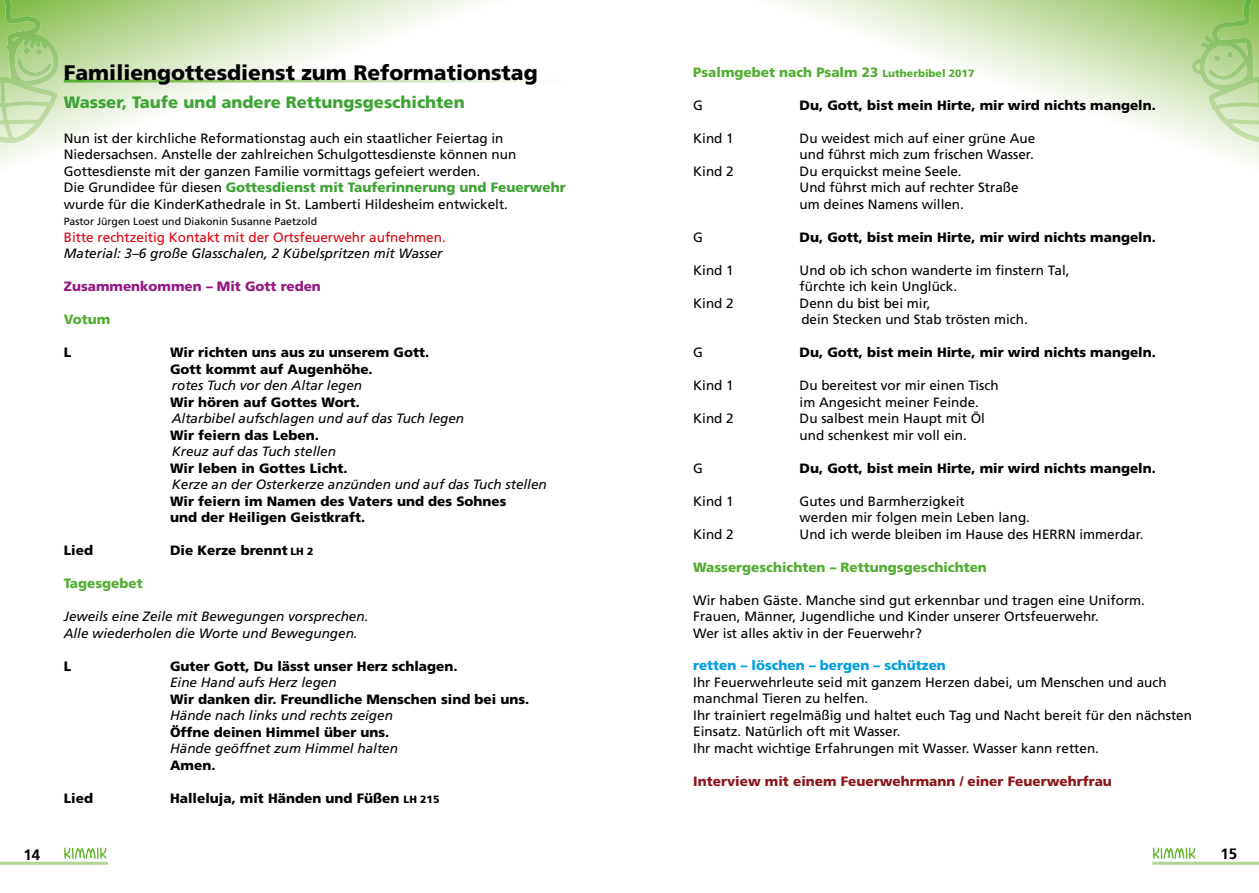
<style>
.page{position:relative;width:1259px;height:893px;background:#fff}
.page>*{position:absolute;margin:0;border:0;box-sizing:border-box;transform-origin:0 0}
.t1{font:900 21px "Frutiger";color:#000}
.t2{font:900 16.5px "Frutiger";color:#3da434}
.t3{font:700 15px "Frutiger";color:#000}
.t4{font:13.5px/16.5px "Frutiger";color:#000}
.t5{font:900 13.5px/16.5px "Frutiger";color:#000}
.t6{font:italic 13.5px/16.5px "Frutiger";color:#000}
.t7{font:900 13.5px "Frutiger";color:#51ae30}
.t8{font:13.5px "Frutiger";color:#e3000f}
.t9{font:900 13.5px "Frutiger";color:#8c161b}
.t10{font:900 13.5px "Frutiger";color:#009ee3}
.t11{font:900 13.5px "Frutiger";color:#951881}
.t12{font:10.5px "Frutiger";color:#000}
.s1{font-weight:900;color:#3da434}
.s2{font-size:10.5px}
</style>
<div class="page">
<svg style="left:0;top:0;width:511px;height:164px"></svg>
<svg style="left:0;top:0;width:59px;height:143px;background:#b2d490"></svg>
<svg style="left:776px;top:0;width:483px;height:164px"></svg>
<svg style="left:1192px;top:0;width:67px;height:143px;background:#b5d694"></svg>
<svg style="left:1152px;top:848px;width:43px;height:11px"></svg>
<hr style="left:1152px;top:862px;width:107px;height:3px;background:#b2d494">
<svg style="left:64px;top:848px;width:42px;height:11px"></svg>
<hr style="left:0;top:862px;width:108px;height:3px;background:#b2d494">
<hr style="left:64px;top:80px;width:502px;height:3px;background:#fff">
<h1 class="t1" style="left:64px;top:59px;width:475px">Familiengottesdienst zum Reformationstag</h1>
<p class="t2" style="left:64px;top:92px;width:402px">Wasser, Taufe und andere Rettungsgeschichten</p>
<p class="t4" style="left:64px;top:130px;width:503px">Nun ist der kirchliche Reformationstag auch ein staatlicher Feiertag in Niedersachsen. Anstelle der zahlreichen Schulgottesdienste können nun Gottesdienste mit der ganzen Familie vormittags gefeiert werden.<br>Die Grundidee für diesen <span class="s1">Gottesdienst mit Tauferinnerung und Feuerwehr </span>wurde für die KinderKathedrale in St. Lamberti Hildesheim entwickelt.</p>
<p class="t12" style="left:64px;top:215px;width:255px">Pastor Jürgen Loest und Diakonin Susanne Paetzold</p>
<p class="t8" style="left:64px;top:229px;width:383px">Bitte rechtzeitig Kontakt mit der Ortsfeuerwehr aufnehmen.</p>
<p class="t6" style="left:64px;top:245px;width:380px">Material: 3–6 große Glasschalen, 2 Kübelspritzen mit Wasser</p>
<p class="t11" style="left:64px;top:278px;width:259px">Zusammenkommen – Mit Gott reden</p>
<p class="t7" style="left:64px;top:311px;width:48px">Votum</p>
<p class="t5" style="left:64px;top:344px;width:9px">L</p>
<p class="t5" style="left:170px;top:344px;width:260px">Wir richten uns aus zu unserem Gott.<br>Gott kommt auf Augenhöhe.</p>
<p class="t6" style="left:172px;top:377px;width:192px">rotes Tuch vor den Altar legen</p>
<p class="t5" style="left:170px;top:394px;width:191px">Wir hören auf Gottes Wort.</p>
<p class="t6" style="left:172px;top:410px;width:294px">Altarbibel aufschlagen und auf das Tuch legen</p>
<p class="t5" style="left:170px;top:426px;width:150px">Wir feiern das Leben.</p>
<p class="t6" style="left:172px;top:443px;width:166px">Kreuz auf das Tuch stellen</p>
<p class="t5" style="left:170px;top:459px;width:179px">Wir leben in Gottes Licht.</p>
<p class="t6" style="left:172px;top:476px;width:376px">Kerze an der Osterkerze anzünden und auf das Tuch stellen</p>
<p class="t5" style="left:170px;top:492px;width:338px">Wir feiern im Namen des Vaters und des Sohnes und der Heiligen Geistkraft.</p>
<p class="t5" style="left:64px;top:542px;width:31px">Lied</p>
<p class="t5" style="left:170px;top:542px;width:145px">Die Kerze brennt <span class="s2">LH 2</span></p>
<p class="t7" style="left:64px;top:575px;width:80px">Tagesgebet</p>
<p class="t6" style="left:64px;top:608px;width:306px">Jeweils eine Zeile mit Bewegungen vorsprechen.<br>Alle wiederholen die Worte und Bewegungen.</p>
<p class="t5" style="left:64px;top:658px;width:9px">L</p>
<p class="t5" style="left:170px;top:658px;width:289px">Guter Gott, Du lässt unser Herz schlagen.</p>
<p class="t6" style="left:170px;top:674px;width:168px">Eine Hand aufs Herz legen</p>
<p class="t5" style="left:170px;top:691px;width:361px">Wir danken dir. Freundliche Menschen sind bei uns.</p>
<p class="t6" style="left:170px;top:707px;width:224px">Hände nach links und rechts zeigen</p>
<p class="t5" style="left:170px;top:724px;width:221px">Öffne deinen Himmel über uns.</p>
<p class="t6" style="left:170px;top:740px;width:229px">Hände geöffnet zum Himmel halten</p>
<p class="t5" style="left:170px;top:757px;width:47px">Amen.</p>
<p class="t5" style="left:64px;top:789px;width:31px">Lied</p>
<p class="t5" style="left:170px;top:789px;width:271px">Halleluja, mit Händen und Füßen <span class="s2">LH 215</span></p>
<p class="t7" style="left:693px;top:64px;width:283px">Psalmgebet nach Psalm 23 <span class="s2">Lutherbibel 2017</span></p>
<p class="t4" style="left:693px;top:97px;width:11px">G</p>
<p class="t5" style="left:799px;top:97px;width:358px">Du, Gott, bist mein Hirte, mir wird nichts mangeln.</p>
<p class="t4" style="left:693px;top:130px;width:42px">Kind 1</p>
<p class="t4" style="left:799px;top:130px;width:237px">Du weidest mich auf einer grüne Aue und führst mich zum frischen Wasser.</p>
<p class="t4" style="left:693px;top:163px;width:42px">Kind 2</p>
<p class="t4" style="left:799px;top:163px;width:221px">Du erquickst meine Seele.<br>Und führst mich auf rechter Straße um deines Namens willen.</p>
<p class="t4" style="left:693px;top:229px;width:11px">G</p>
<p class="t5" style="left:799px;top:229px;width:358px">Du, Gott, bist mein Hirte, mir wird nichts mangeln.</p>
<p class="t4" style="left:693px;top:262px;width:42px">Kind 1</p>
<p class="t4" style="left:799px;top:262px;width:271px">Und ob ich schon wanderte im finstern Tal, fürchte ich kein Unglück.</p>
<p class="t4" style="left:693px;top:295px;width:42px">Kind 2</p>
<p class="t4" style="left:799px;top:295px;width:230px">Denn du bist bei mir,<br>dein Stecken und Stab trösten mich.</p>
<p class="t4" style="left:693px;top:344px;width:11px">G</p>
<p class="t5" style="left:799px;top:344px;width:358px">Du, Gott, bist mein Hirte, mir wird nichts mangeln.</p>
<p class="t4" style="left:693px;top:377px;width:42px">Kind 1</p>
<p class="t4" style="left:799px;top:377px;width:201px">Du bereitest vor mir einen Tisch im Angesicht meiner Feinde.</p>
<p class="t4" style="left:693px;top:410px;width:42px">Kind 2</p>
<p class="t4" style="left:799px;top:410px;width:187px">Du salbest mein Haupt mit Öl und schenkest mir voll ein.</p>
<p class="t4" style="left:693px;top:460px;width:11px">G</p>
<p class="t5" style="left:799px;top:459px;width:358px">Du, Gott, bist mein Hirte, mir wird nichts mangeln.</p>
<p class="t4" style="left:693px;top:493px;width:42px">Kind 1</p>
<p class="t4" style="left:799px;top:493px;width:232px">Gutes und Barmherzigkeit<br>werden mir folgen mein Leben lang.</p>
<p class="t4" style="left:693px;top:526px;width:42px">Kind 2</p>
<p class="t4" style="left:799px;top:526px;width:345px">Und ich werde bleiben im Hause des HERRN immerdar.</p>
<p class="t7" style="left:693px;top:559px;width:295px">Wassergeschichten – Rettungsgeschichten</p>
<p class="t4" style="left:693px;top:592px;width:453px">Wir haben Gäste. Manche sind gut erkennbar und tragen eine Uniform.<br>Frauen, Männer, Jugendliche und Kinder unserer Ortsfeuerwehr.<br>Wer ist alles aktiv in der Feuerwehr?</p>
<p class="t10" style="left:693px;top:658px;width:254px">retten – löschen – bergen – schützen</p>
<p class="t4" style="left:693px;top:674px;width:500px">Ihr Feuerwehrleute seid mit ganzem Herzen dabei, um Menschen und auch manchmal Tieren zu helfen.<br>Ihr trainiert regelmäßig und haltet euch Tag und Nacht bereit für den nächsten Einsatz. Natürlich oft mit Wasser.<br>Ihr macht wichtige Erfahrungen mit Wasser. Wasser kann retten.</p>
<p class="t9" style="left:693px;top:773px;width:420px">Interview mit einem Feuerwehrmann / einer Feuerwehrfrau</p>
<p class="t3" style="left:24px;top:846px;width:18px">14</p>
<p class="t3" style="left:1220px;top:845px;width:18px">15</p>
</div>
